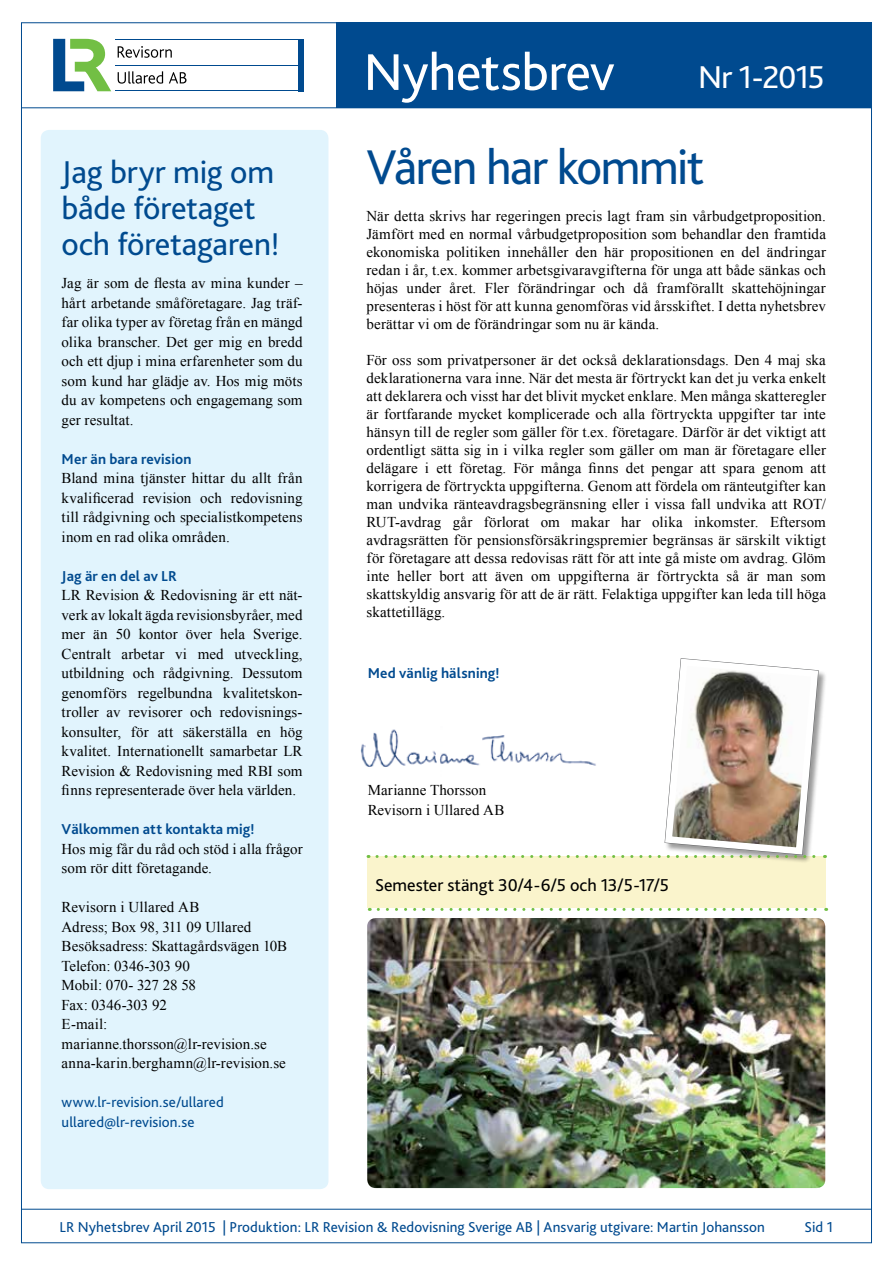
<style>
.page{position:relative;width:893px;height:1263px;background:#fff}
.page>*{position:absolute;margin:0;border:0;box-sizing:border-box;transform-origin:0 0}
.t1{font:54px "Bliss 2";letter-spacing:-.01em;color:#fff}
.t2{font:51px "Bliss 2";letter-spacing:-.035em;color:#004a8f;scale:.96 1}
.t3{font:33px/36px "Bliss 2";letter-spacing:-.005em;color:#004a8f}
.t4{font:33px "Bliss 2";letter-spacing:-.035em;color:#fff}
.t5{font:18px "Bliss 2";color:#000}
.t6{font:15px/19.5px "Times New Roman";letter-spacing:.005em;color:#000;text-align:justify}
.t7{font:15px/19.5px "Bliss 2";letter-spacing:.005em;color:#004a8f}
.t8{font:700 15px "Bliss 2";letter-spacing:.01em;color:#004a8f}
</style>
<div class="page">
<hr style="left:21px;top:108px;width:851px;height:1px;background:#004a8f">
<div style="left:336px;top:23px;width:536px;height:85px;background:#004a8f"></div>
<div style="left:41px;top:130px;width:287px;height:1059px;background:#e1f4fd;border-radius:9px"></div>
<hr style="left:21px;top:1209px;width:851px;height:1px;background:#004a8f">
<div style="left:368px;top:856px;width:458px;height:52px;background:#faf4cc"></div>
<img style="left:360px;top:732px;width:17px;height:35px">
<svg style="left:118px;top:46px;width:54px;height:12px"></svg>
<svg style="left:118px;top:71px;width:45px;height:13px"></svg>
<svg style="left:169px;top:72px;width:17px;height:11px"></svg>
<div style="left:299px;top:39px;width:5px;height:52px;background:#004a8f"></div>
<svg style="left:53px;top:39px;width:58px;height:52px"></svg>
<hr style="left:115px;top:39px;width:188px;height:1px;background:#004a8f">
<hr style="left:115px;top:91px;width:188px;height:1px;background:#004a8f">
<hr style="left:115px;top:65px;width:188px;height:1px;background:#004a8f">
<div style="left:665px;top:658px;width:162px;height:205px;background:#000;opacity:.4"></div>
<svg style="left:378px;top:908px;width:449px;height:3px"></svg>
<svg style="left:377px;top:658px;width:448px;height:201px"></svg>
<img style="left:367px;top:918px;width:458px;height:270px">
<h3 class="t3" style="left:62px;top:153px;width:220px">Jag bryr mig om både företaget och företagaren!</h3>
<p class="t6" style="left:62px;top:273px;width:242px">Jag är som de flesta av mina kunder – hårt arbetande småföretagare. Jag träf&shy;far olika typer av företag från en mängd olika branscher. Det ger mig en bredd och ett djup i mina erfarenheter som du som kund har glädje av. Hos mig möts du av kompetens och engagemang som ger resultat.</p>
<p class="t8" style="left:62px;top:449px;width:131px">Mer än bara revision</p>
<p class="t6" style="left:62px;top:468px;width:242px">Bland mina tjänster hittar du allt från kvalificerad revision och redovisning till rådgivning och specialistkompetens inom en rad olika områden.</p>
<p class="t8" style="left:62px;top:566px;width:117px">Jag är en del av LR</p>
<p class="t6" style="left:62px;top:585px;width:242px">LR Revision &amp; Redovisning är ett nät&shy;verk av lokalt ägda revisionsbyråer, med mer än 50 kontor över hela Sverige.<br>Centralt arbetar vi med utveckling, utbildning och rådgivning. Dessutom genomförs regelbundna kvalitetskon&shy;troller av revisorer och redovisnings&shy;konsulter, för att säkerställa en hög kvalitet. Internationellt samarbetar LR Revision &amp; Redovisning med RBI som finns representerade över hela världen.</p>
<p class="t8" style="left:62px;top:820px;width:194px">Välkommen att kontakta mig!</p>
<p class="t6" style="left:62px;top:839px;width:242px">Hos mig får du råd och stöd i alla frågor som rör ditt företagande.</p>
<p class="t6" style="left:62px;top:897px;width:227px;text-align:left">Revisorn i Ullared AB<br>Adress; Box 98, 311 09 Ullared<br>Besöksadress: Skattagårdsvägen 10B<br>Telefon: 0346-303 90<br>Mobil: 070- 327 28 58<br>Fax: 0346-303 92<br>E-mail: marianne.thorsson@lr-revision.se anna-karin.berghamn@lr-revision.se</p>
<p class="t7" style="left:62px;top:1092px;width:164px">www.lr-revision.se/ullared ullared@lr-revision.se</p>
<h1 class="t1" style="left:364px;top:38px;width:253px">Nyhetsbrev</h1>
<h3 class="t4" style="left:698px;top:56px;width:128px">Nr 1-2015</h3>
<h2 class="t2" style="left:367px;top:135px;width:353px">Våren har kommit</h2>
<p class="t6" style="left:367px;top:207px;width:461px;line-height:18px">När detta skrivs har regeringen precis lagt fram sin vårbudgetproposition.<br>Jämfört med en normal vårbudgetproposition som behandlar den framtida ekonomiska politiken innehåller den här propositionen en del ändringar redan i år, t.ex. kommer arbetsgivaravgifterna för unga att både sänkas och höjas under året. Fler förändringar och då framförallt skattehöjningar presenteras i höst för att kunna genomföras vid årsskiftet. I detta nyhetsbrev berättar vi om de förändringar som nu är kända.</p>
<p class="t6" style="left:367px;top:351px;width:461px;line-height:18px">För oss som privatpersoner är det också deklarationsdags. Den 4 maj ska deklarationerna vara inne. När det mesta är förtryckt kan det ju verka enkelt att deklarera och visst har det blivit mycket enklare. Men många skatteregler är fortfarande mycket komplicerade och alla förtryckta uppgifter tar inte hänsyn till de regler som gäller för t.ex. företagare. Därför är det viktigt att ordentligt sätta sig in i vilka regler som gäller om man är företagare eller delägare i ett företag. För många finns det pengar att spara genom att korrigera de förtryckta uppgifterna. Genom att fördela om ränteutgifter kan man undvika ränteavdragsbegränsning eller i vissa fall undvika att ROT/ RUT-avdrag går förlorat om makar har olika inkomster. Eftersom avdragsrätten för pensionsförsäkringspremier begränsas är särskilt viktigt för företagare att dessa redovisas rätt för att inte gå miste om avdrag. Glöm inte heller bort att även om uppgifterna är förtryckta så är man som skattskyldig ansvarig för att de är rätt. Felaktiga uppgifter kan leda till höga skattetillägg.</p>
<p class="t8" style="left:368px;top:664px;width:133px">Med vänlig hälsning!</p>
<p class="t6" style="left:368px;top:780px;width:138px">Marianne Thorsson<br>Revisorn i Ullared AB</p>
<p class="t5" style="left:375px;top:873px;width:296px">Semester stängt 30/4-6/5 och 13/5-17/5</p>
<p class="t7" style="left:60px;top:1217px;width:707px">LR Nyhetsbrev April 2015 | Produktion: LR Revision &amp; Redovisning Sverige AB | Ansvarig utgivare: Martin Johansson</p>
<p class="t7" style="left:805px;top:1217px;width:30px">Sid 1</p>
</div>
